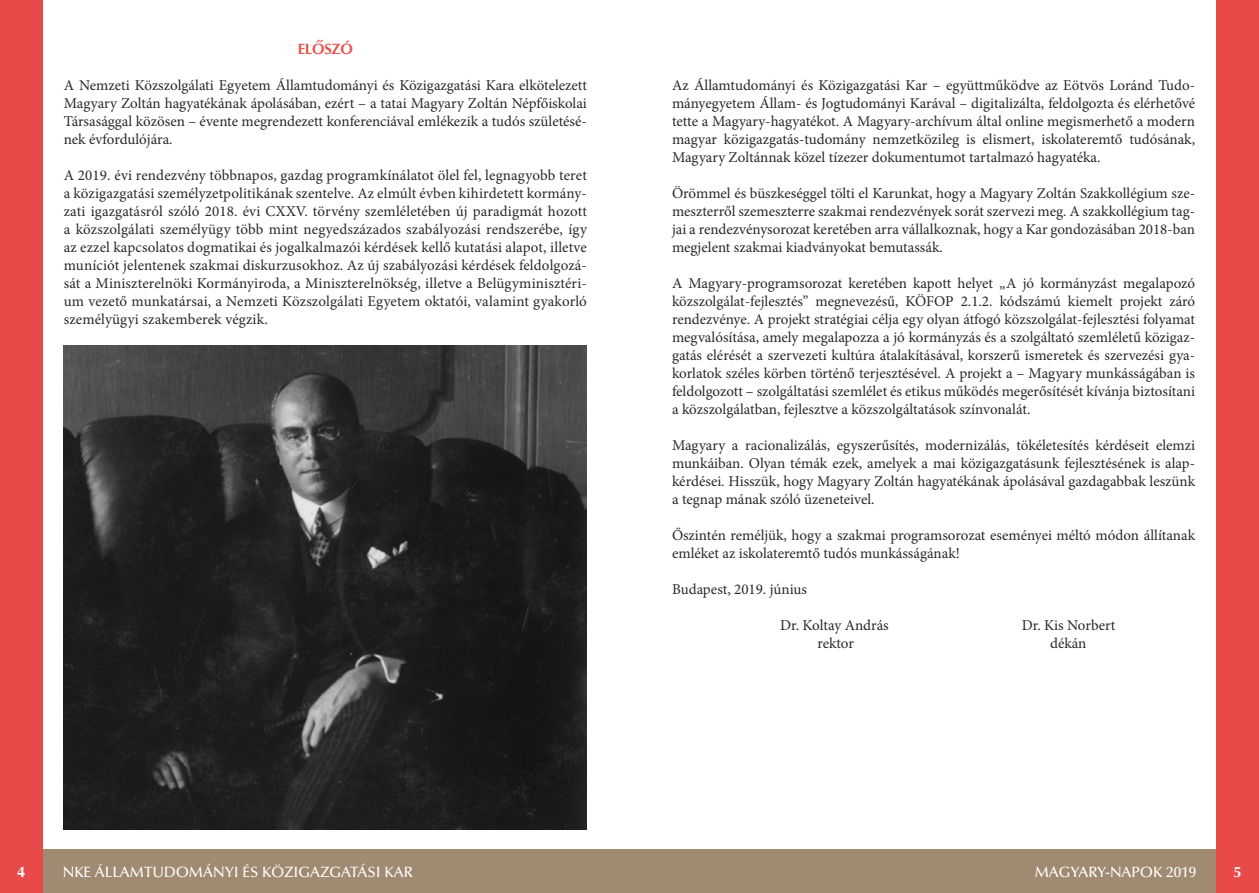
<style>
.page{position:relative;width:1259px;height:893px;background:#fff}
.page>*{position:absolute;margin:0;border:0;box-sizing:border-box;transform-origin:0 0}
.t1{font:15px/18px "Minion Pro";color:#282829;text-align:justify}
.t2{font:500 15px "Optima HU";color:#fff}
.t3{font:700 15px "Optima HU";letter-spacing:-.02em;color:#e8554f}
.t4{font:700 15px "Optima HU";color:#fff}
</style>
<div class="page">
<div style="left:0;top:850px;width:629px;height:43px;background:#a18a72"></div>
<div style="left:0;top:0;width:43px;height:893px;background:#e74a48"></div>
<div style="left:629px;top:850px;width:630px;height:43px;background:#a18a72"></div>
<div style="left:1216px;top:0;width:43px;height:893px;background:#e74a48"></div>
<img style="left:64px;top:346px;width:523px;height:483px">
<p class="t3" style="left:298px;top:40px;width:57px">ELŐSZÓ</p>
<p class="t1" style="left:64px;top:76px;width:524px">A Nemzeti Közszolgálati Egyetem Államtudományi és Közigazgatási Kara elkötelezett Magyary Zoltán hagyatékának ápolásában, ezért – a tatai Magyary Zoltán Népfőiskolai Társasággal közösen – évente megrendezett konferenciával emlékezik a tudós születésé&shy;nek évfordulójára.</p>
<p class="t1" style="left:64px;top:166px;width:525px">A 2019. évi rendezvény többnapos, gazdag programkínálatot ölel fel, legnagyobb teret a közigazgatási személyzetpolitikának szentelve. Az elmúlt évben kihirdetett kormány&shy;zati igazgatásról szóló 2018. évi CXXV. törvény szemléletében új paradigmát hozott a közszolgálati személyügy több mint negyedszázados szabályozási rendszerébe, így az ezzel kapcsolatos dogmatikai és jogalkalmazói kérdések kellő kutatási alapot, illetve muníciót jelentenek szakmai diskurzusokhoz. Az új szabályozási kérdések feldolgozá&shy;sát a Miniszterelnöki Kormányiroda, a Miniszterelnökség, illetve a Belügyminisztéri&shy;um vezető munkatársai, a Nemzeti Közszolgálati Egyetem oktatói, valamint gyakorló személyügyi szakemberek végzik.</p>
<p class="t1" style="left:672px;top:76px;width:525px">Az Államtudományi és Közigazgatási Kar – együttműködve az Eötvös Loránd Tudo&shy;mányegyetem Állam- és Jogtudományi Karával – digitalizálta, feldolgozta és elérhetővé tette a Magyary-hagyatékot. A Magyary-archívum által online megismerhető a modern magyar közigazgatás-tudomány nemzetközileg is elismert, iskolateremtő tudósának, Magyary Zoltánnak közel tízezer dokumentumot tartalmazó hagyatéka.</p>
<p class="t1" style="left:672px;top:184px;width:524px">Örömmel és büszkeséggel tölti el Karunkat, hogy a Magyary Zoltán Szakkollégium sze&shy;meszterről szemeszterre szakmai rendezvények sorát szervezi meg. A szakkollégium tag&shy;jai a rendezvénysorozat keretében arra vállalkoznak, hogy a Kar gondozásában 2018-ban megjelent szakmai kiadványokat bemutassák.</p>
<p class="t1" style="left:672px;top:274px;width:525px">A Magyary-programsorozat keretében kapott helyet „A jó kormányzást megalapozó közszolgálat-fejlesztés” megnevezésű, KÖFOP 2.1.2. kódszámú kiemelt projekt záró rendezvénye. A projekt stratégiai célja egy olyan átfogó közszolgálat-fejlesztési folyamat megvalósítása, amely megalapozza a jó kormányzás és a szolgáltató szemléletű közigaz&shy;gatás elérését a szervezeti kultúra átalakításával, korszerű ismeretek és szervezési gya&shy;korlatok széles körben történő terjesztésével. A projekt a – Magyary munkásságában is feldolgozott – szolgáltatási szemlélet és etikus működés megerősítését kívánja biztosítani a közszolgálatban, fejlesztve a közszolgáltatások színvonalát.</p>
<p class="t1" style="left:672px;top:436px;width:525px">Magyary a racionalizálás, egyszerűsítés, modernizálás, tökéletesítés kérdéseit elemzi munkáiban. Olyan témák ezek, amelyek a mai közigazgatásunk fejlesztésének is alap&shy;kérdései. Hisszük, hogy Magyary Zoltán hagyatékának ápolásával gazdagabbak leszünk a tegnap mának szóló üzeneteivel.</p>
<p class="t1" style="left:672px;top:526px;width:525px">Őszintén reméljük, hogy a szakmai programsorozat eseményei méltó módon állítanak emléket az iskolateremtő tudós munkásságának!</p>
<p class="t1" style="left:672px;top:580px;width:136px">Budapest, 2019. június</p>
<p class="t1" style="left:780px;top:616px;width:110px">Dr. Koltay András</p>
<p class="t1" style="left:1022px;top:616px;width:95px">Dr. Kis Norbert</p>
<p class="t1" style="left:817px;top:634px;width:38px">rektor</p>
<p class="t1" style="left:1050px;top:634px;width:38px">dékán</p>
<p class="t4" style="left:17px;top:862px;width:10px">4</p>
<p class="t2" style="left:63px;top:863px;width:352px">NKE ÁLLAMTUDOMÁNYI ÉS KÖZIGAZGATÁSI KAR</p>
<p class="t2" style="left:1034px;top:863px;width:163px">MAGYARY-NAPOK 2019</p>
<p class="t4" style="left:1233px;top:862px;width:10px">5</p>
</div>
